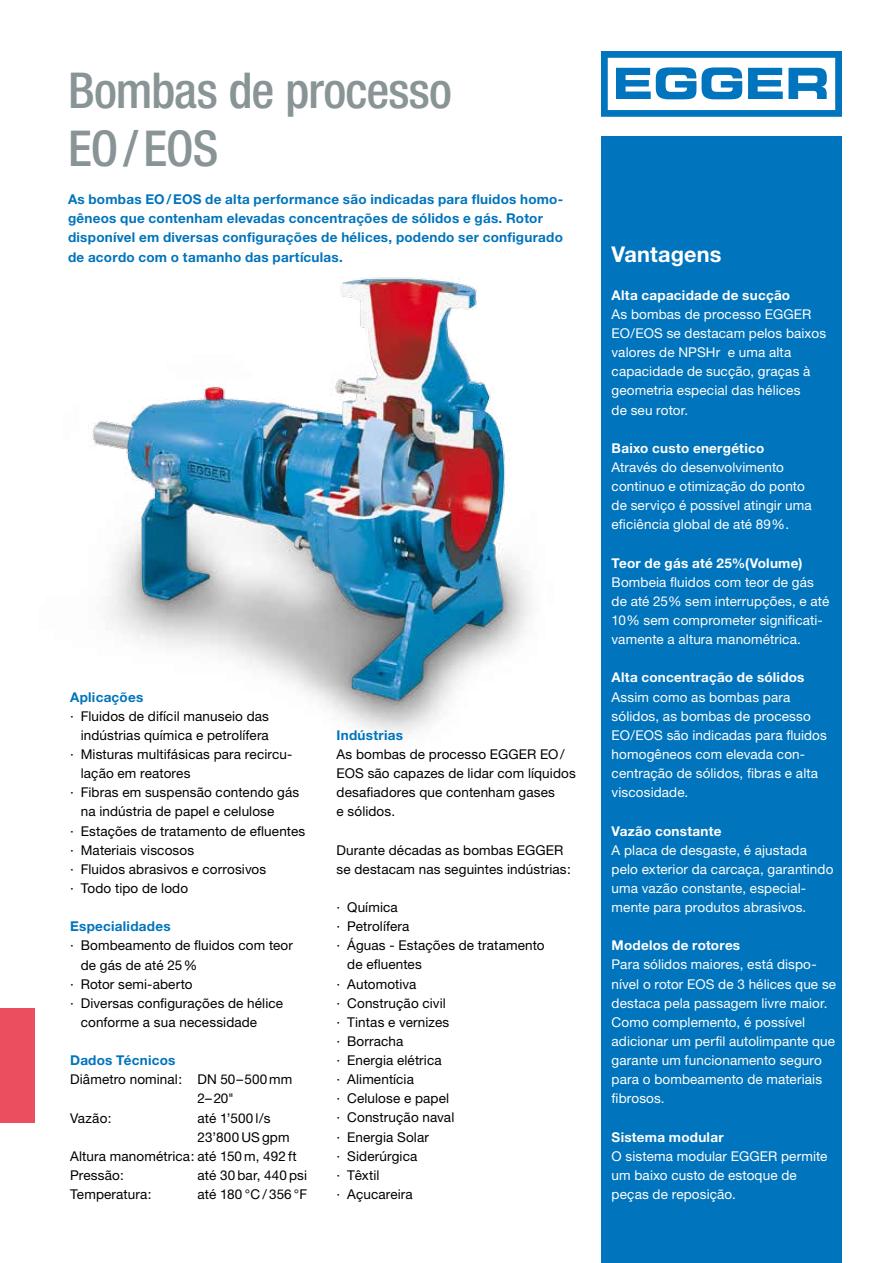
<style>
.page{position:relative;width:893px;height:1263px;background:#fff}
.page>*{position:absolute;margin:0;border:0;box-sizing:border-box;transform-origin:0 0}
.t1{font:500 condensed 49.5px/57.4px "Helvetica Neue";letter-spacing:-.02em;color:#899496}
.t2{font:700 21.75px "Helvetica Neue";letter-spacing:.005em;color:#fff}
.t3{font:13.5px/19.2px "Helvetica Neue";letter-spacing:.01em;color:#fff}
.t4{font:13.5px/19.2px "Helvetica Neue";letter-spacing:.01em;color:#000}
.t5{font:700 13.5px/19.2px "Helvetica Neue";letter-spacing:.02em;color:#0074bc}
.t6{font:700 13.5px "Helvetica Neue";letter-spacing:.02em;color:#fff}
</style>
<div class="page">
<img style="left:91px;top:277px;width:440px;height:457px">
<div style="left:0;top:1008px;width:34px;height:115px;background:#ea4f5f"></div>
<div style="left:601px;top:137px;width:241px;height:1126px;background:#0074bc"></div>
<svg style="left:601px;top:51px;width:241px;height:66px"></svg>
<h1 class="t1" style="left:68px;top:62px;width:386px">Bombas de processo<br>EO/EOS</h1>
<p class="t5" style="left:68px;top:189px;width:497px">As bombas EO/EOS de alta performance são indicadas para fluidos homo&shy;gêneos que contenham elevadas concentrações de sólidos e gás. Rotor disponível em diversas configurações de hélices, podendo ser configurado de acordo com o tamanho das partículas.</p>
<p class="t5" style="left:70px;top:687px;width:75px">Aplicações</p>
<p class="t4" style="left:70px;top:706px;width:200px">· Fluidos de difícil manuseio das</p>
<p class="t4" style="left:81px;top:725px;width:190px">indústrias química e petrolífera</p>
<p class="t4" style="left:70px;top:744px;width:224px">· Misturas multifásicas para recircu-</p>
<p class="t4" style="left:81px;top:763px;width:111px">lação em reatores</p>
<p class="t4" style="left:70px;top:783px;width:231px">· Fibras em suspensão contendo gás</p>
<p class="t4" style="left:81px;top:802px;width:195px">na indústria de papel e celulose</p>
<p class="t4" style="left:70px;top:821px;width:237px">· Estações de tratamento de efluentes</p>
<p class="t4" style="left:70px;top:840px;width:126px">· Materiais viscosos</p>
<p class="t4" style="left:70px;top:859px;width:198px">· Fluidos abrasivos e corrosivos</p>
<p class="t4" style="left:70px;top:878px;width:119px">· Todo tipo de lodo</p>
<p class="t5" style="left:70px;top:916px;width:102px">Especialidades</p>
<p class="t4" style="left:70px;top:936px;width:224px">· Bombeamento de fluidos com teor</p>
<p class="t4" style="left:81px;top:955px;width:118px">de gás de até 25%</p>
<p class="t4" style="left:70px;top:974px;width:124px">· Rotor semi-aberto</p>
<p class="t4" style="left:70px;top:993px;width:214px">· Diversas configurações de hélice</p>
<p class="t4" style="left:81px;top:1012px;width:178px">conforme a sua necessidade</p>
<p class="t5" style="left:70px;top:1050px;width:107px">Dados Técnicos</p>
<p class="t4" style="left:70px;top:1070px;width:224px">Diâmetro nominal: DN 50–500 mm</p>
<p class="t4" style="left:198px;top:1089px;width:38px">2– 20"</p>
<p class="t4" style="left:70px;top:1108px;width:43px">Vazão:</p>
<p class="t4" style="left:198px;top:1108px;width:74px">até 1’500 l/s</p>
<p class="t4" style="left:198px;top:1127px;width:93px">23’800 USgpm</p>
<p class="t4" style="left:70px;top:1146px;width:228px">Altura manométrica: até 150 m, 492 ft</p>
<p class="t4" style="left:70px;top:1165px;width:55px">Pressão:</p>
<p class="t4" style="left:198px;top:1165px;width:111px">até 30 bar, 440 psi</p>
<p class="t4" style="left:70px;top:1184px;width:83px">Temperatura:</p>
<p class="t4" style="left:198px;top:1184px;width:111px">até 180 °C / 356 °F</p>
<p class="t5" style="left:337px;top:725px;width:68px">Indústrias</p>
<p class="t4" style="left:337px;top:744px;width:241px">As bombas de processo EGGER EO/<br>EOS são capazes de lidar com líquidos desafiadores que contenham gases<br>e sólidos.</p>
<p class="t4" style="left:337px;top:840px;width:236px">Durante décadas as bombas EGGER se destacam nas seguintes indústrias:</p>
<p class="t4" style="left:337px;top:897px;width:63px">· Química</p>
<p class="t4" style="left:337px;top:916px;width:74px">· Petrolífera</p>
<p class="t4" style="left:337px;top:936px;width:210px">· Águas - Estações de tratamento</p>
<p class="t4" style="left:347px;top:955px;width:76px">de efluentes</p>
<p class="t4" style="left:337px;top:974px;width:81px">· Automotiva</p>
<p class="t4" style="left:337px;top:993px;width:111px">· Construção civil</p>
<p class="t4" style="left:337px;top:1012px;width:114px">· Tintas e vernizes</p>
<p class="t4" style="left:337px;top:1031px;width:68px">· Borracha</p>
<p class="t4" style="left:337px;top:1050px;width:107px">· Energia elétrica</p>
<p class="t4" style="left:337px;top:1070px;width:79px">· Alimentícia</p>
<p class="t4" style="left:337px;top:1089px;width:114px">· Celulose e papel</p>
<p class="t4" style="left:337px;top:1108px;width:119px">· Construção naval</p>
<p class="t4" style="left:337px;top:1127px;width:94px">· Energia Solar</p>
<p class="t4" style="left:337px;top:1146px;width:82px">· Siderúrgica</p>
<p class="t4" style="left:337px;top:1165px;width:44px">· Têxtil</p>
<p class="t4" style="left:337px;top:1184px;width:78px">· Açucareira</p>
<h2 class="t2" style="left:612px;top:240px;width:111px">Vantagens</h2>
<p class="t6" style="left:612px;top:287px;width:180px">Alta capacidade de sucção</p>
<p class="t3" style="left:612px;top:304px;width:216px">As bombas de processo EGGER<br>EO/EOS se destacam pelos baixos valores de NPSHr e uma alta capacidade de sucção, graças à geometria especial das hélices<br>de seu rotor.</p>
<p class="t6" style="left:612px;top:440px;width:154px">Baixo custo energético</p>
<p class="t3" style="left:612px;top:457px;width:202px">Através do desenvolvimento continuo e otimização do ponto de serviço é possível atingir uma eficiência global de até 89%.</p>
<p class="t6" style="left:612px;top:554px;width:192px">Teor de gás até 25%(Volume)</p>
<p class="t3" style="left:612px;top:572px;width:219px">Bombeia fluidos com teor de gás de até 25% sem interrupções, e até<br>10% sem comprometer significati&shy;vamente a altura manométrica.</p>
<p class="t6" style="left:612px;top:669px;width:194px">Alta concentração de sólidos</p>
<p class="t3" style="left:612px;top:687px;width:217px">Assim como as bombas para sólidos, as bombas de processo<br>EO/EOS são indicadas para fluidos homogêneos com elevada con&shy;centração de sólidos, fibras e alta viscosidade.</p>
<p class="t6" style="left:612px;top:822px;width:111px">Vazão constante</p>
<p class="t3" style="left:612px;top:840px;width:223px">A placa de desgaste, é ajustada pelo exterior da carcaça, garantindo uma vazão constante, especial&shy;mente para produtos abrasivos.</p>
<p class="t6" style="left:612px;top:937px;width:130px">Modelos de rotores</p>
<p class="t3" style="left:612px;top:955px;width:226px">Para sólidos maiores, está dispo&shy;nível o rotor EOS de 3 hélices que se destaca pela passagem livre maior.<br>Como complemento, é possível adicionar um perfil autolimpante que garante um funcionamento seguro para o bombeamento de materiais fibrosos.</p>
<p class="t6" style="left:612px;top:1128px;width:113px">Sistema modular</p>
<p class="t3" style="left:612px;top:1146px;width:217px">O sistema modular EGGER permite um baixo custo de estoque de peças de reposição.</p>
</div>
